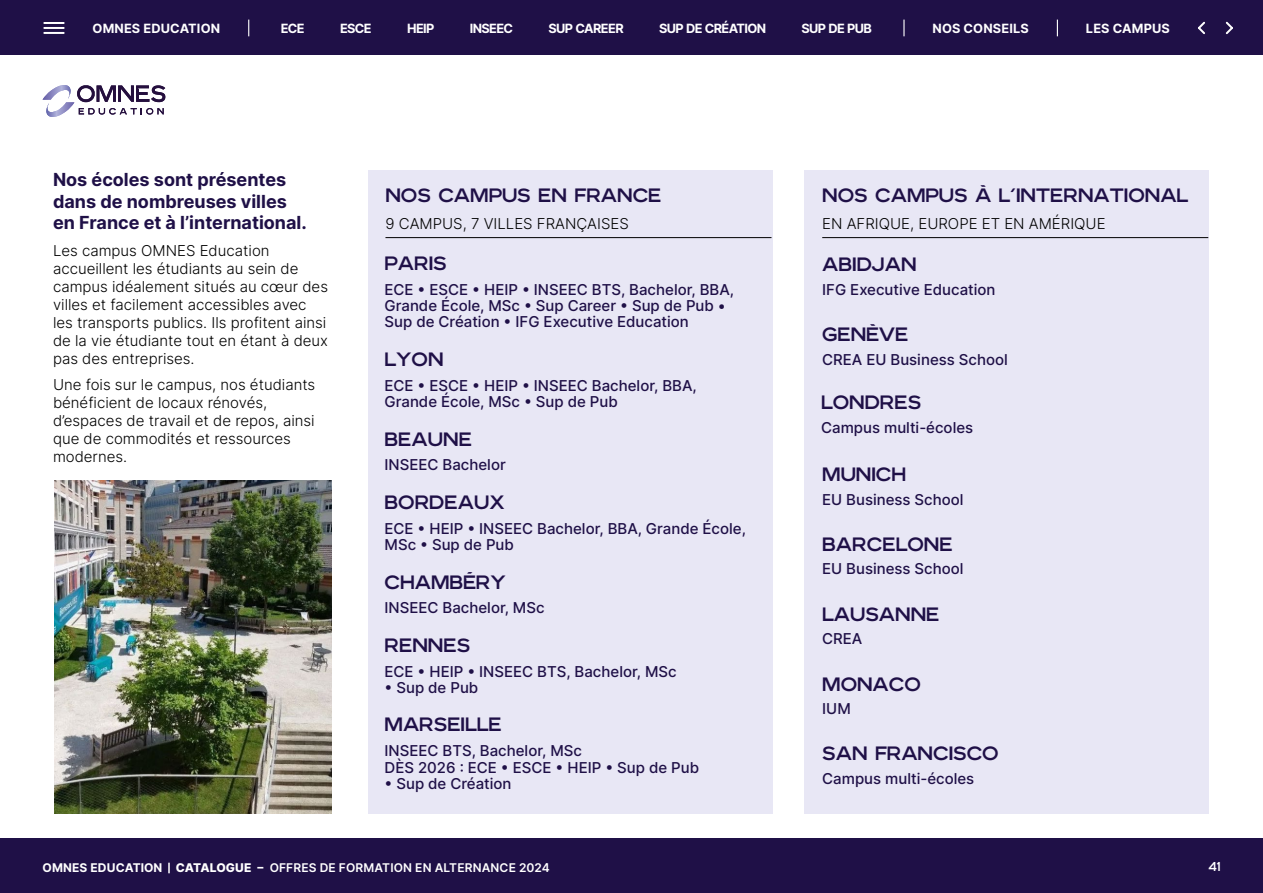
<style>
.page{position:relative;width:1263px;height:893px;background:#fff}
.page>*{position:absolute;margin:0;border:0;box-sizing:border-box;transform-origin:0 0}
.t1{font:500 18px "Inseec U";color:#1f1047}
.t2{font:700 18px/21.6px "Inter";color:#1f1047}
.t3{font:500 15px/16.2px "Inter";color:#1f1047}
.t4{font:300 15px/18px "Inter";color:#000}
.t5{font:700 12.75px "Inter";letter-spacing:-.05em;color:#fff}
.t6{font:700 12.75px "Inter";letter-spacing:.01em;color:#fff}
.t7{font:600 12px "Inter";letter-spacing:.01em;color:#fff}
.t8{font:500 12px "Inseec U";color:#fff}
.s1{font-weight:700}
.s2{font-weight:800}
</style>
<div class="page">
<div style="left:368px;top:170px;width:404px;height:644px;background:#e8e7f5"></div>
<hr style="left:385px;top:237px;width:386px;height:1px;background:#000">
<div style="left:805px;top:170px;width:404px;height:644px;background:#e8e7f5"></div>
<hr style="left:822px;top:237px;width:386px;height:1px;background:#000">
<svg style="left:43px;top:85px;width:122px;height:32px"></svg>
<div style="left:0;top:0;width:1263px;height:54px;background:#1f1047"></div>
<hr style="left:43px;top:32px;width:22px;height:2px;background:#fff">
<hr style="left:43px;top:22px;width:22px;height:2px;background:#fff">
<hr style="left:43px;top:27px;width:22px;height:2px;background:#fff">
<svg style="left:1198px;top:22px;width:7px;height:12px"></svg>
<svg style="left:1226px;top:22px;width:7px;height:12px"></svg>
<svg style="left:248px;top:20px;width:1px;height:16px"></svg>
<svg style="left:903px;top:20px;width:1px;height:16px"></svg>
<svg style="left:1057px;top:20px;width:1px;height:16px"></svg>
<div style="left:0;top:839px;width:1263px;height:54px;background:#1f1047"></div>
<svg style="left:168px;top:863px;width:2px;height:10px"></svg>
<img style="left:54px;top:480px;width:278px;height:333px">
<p class="t6" style="left:93px;top:18px;width:129px">OMNES EDUCATION</p>
<p class="t5" style="left:281px;top:18px;width:25px">ECE</p>
<p class="t5" style="left:340px;top:18px;width:33px">ESCE</p>
<p class="t5" style="left:407px;top:18px;width:29px">HEIP</p>
<p class="t5" style="left:470px;top:18px;width:45px">INSEEC</p>
<p class="t5" style="left:548px;top:18px;width:77px">SUP CAREER</p>
<p class="t5" style="left:659px;top:18px;width:109px">SUP DE CRÉATION</p>
<p class="t5" style="left:801px;top:18px;width:72px">SUP DE PUB</p>
<p class="t6" style="left:932px;top:18px;width:98px">NOS CONSEILS</p>
<p class="t6" style="left:1086px;top:18px;width:85px">LES CAMPUS</p>
<p class="t2" style="left:53px;top:168px;width:255px">Nos écoles sont présentes dans de nombreuses villes en France et à l’international.</p>
<p class="t4" style="left:53px;top:241px;width:277px">Les campus OMNES Education accueillent les étudiants au sein de campus idéalement situés au cœur des villes et facilement accessibles avec les transports publics. Ils profitent ainsi de la vie étudiante tout en étant à deux pas des entreprises.</p>
<p class="t4" style="left:53px;top:376px;width:264px">Une fois sur le campus, nos étudiants bénéficient de locaux rénovés, d’espaces de travail et de repos, ainsi que de commodités et ressources modernes.</p>
<p class="t1" style="left:385px;top:185px;width:278px">NOS CAMPUS EN FRANCE</p>
<p class="t4" style="left:385px;top:214px;width:245px">9 CAMPUS, 7 VILLES FRANÇAISES</p>
<p class="t1" style="left:385px;top:253px;width:64px">PARIS</p>
<p class="t3" style="left:385px;top:281px;width:351px">ECE • ESCE • HEIP • INSEEC BTS, Bachelor, BBA,<br>Grande École, MSc • Sup Career • Sup de Pub •<br>Sup de Création • IFG Executive Education</p>
<p class="t1" style="left:385px;top:349px;width:61px">LYON</p>
<p class="t3" style="left:385px;top:377px;width:314px">ECE • ESCE • HEIP • INSEEC Bachelor, BBA,<br>Grande École, MSc • Sup de Pub</p>
<p class="t1" style="left:385px;top:429px;width:89px">BEAUNE</p>
<p class="t3" style="left:385px;top:456px;width:123px">INSEEC Bachelor</p>
<p class="t1" style="left:385px;top:492px;width:122px">BORDEAUX</p>
<p class="t3" style="left:385px;top:520px;width:363px">ECE • HEIP • INSEEC Bachelor, BBA, Grande École,<br>MSc • Sup de Pub</p>
<p class="t1" style="left:385px;top:572px;width:123px">CHAMBÉRY</p>
<p class="t3" style="left:385px;top:599px;width:162px">INSEEC Bachelor, MSc</p>
<p class="t1" style="left:385px;top:635px;width:87px">RENNES</p>
<p class="t3" style="left:385px;top:663px;width:294px">ECE • HEIP • INSEEC BTS, Bachelor, MSc</p>
<p class="t3" style="left:385px;top:679px;width:95px">• Sup de Pub</p>
<p class="t1" style="left:385px;top:715px;width:119px">MARSEILLE</p>
<p class="t3" style="left:385px;top:742px;width:199px">INSEEC BTS, Bachelor, MSc</p>
<p class="t3" style="left:385px;top:759px;width:316px">DÈS 2026 : ECE • ESCE • HEIP • Sup de Pub</p>
<p class="t3" style="left:385px;top:775px;width:129px">• Sup de Création</p>
<p class="t1" style="left:822px;top:185px;width:368px">NOS CAMPUS À L’INTERNATIONAL</p>
<p class="t4" style="left:822px;top:214px;width:285px">EN AFRIQUE, EUROPE ET EN AMÉRIQUE</p>
<p class="t1" style="left:822px;top:255px;width:96px">ABIDJAN</p>
<p class="t3" style="left:822px;top:281px;width:175px">IFG Executive Education</p>
<p class="t1" style="left:822px;top:325px;width:88px">GENÈVE</p>
<p class="t3" style="left:822px;top:351px;width:187px">CREA EU Business School</p>
<p class="t1" style="left:821px;top:392px;width:102px">LONDRES</p>
<p class="t3" style="left:821px;top:419px;width:154px">Campus multi-écoles</p>
<p class="t1" style="left:822px;top:464px;width:85px">MUNICH</p>
<p class="t3" style="left:822px;top:491px;width:143px">EU Business School</p>
<p class="t1" style="left:822px;top:534px;width:132px">BARCELONE</p>
<p class="t3" style="left:822px;top:560px;width:143px">EU Business School</p>
<p class="t1" style="left:822px;top:604px;width:119px">LAUSANNE</p>
<p class="t3" style="left:822px;top:630px;width:42px">CREA</p>
<p class="t1" style="left:822px;top:674px;width:100px">MONACO</p>
<p class="t3" style="left:822px;top:700px;width:30px">IUM</p>
<p class="t1" style="left:822px;top:744px;width:178px">SAN FRANCISCO</p>
<p class="t3" style="left:822px;top:770px;width:154px">Campus multi-écoles</p>
<p class="t7" style="left:43px;top:858px;width:509px"><span class="s1">OMNES EDUCATION</span> <span class="s2">CATALOGUE –</span> OFFRES DE FORMATION EN ALTERNANCE 2024</p>
<p class="t8" style="left:1209px;top:859px;width:13px">41</p>
</div>
